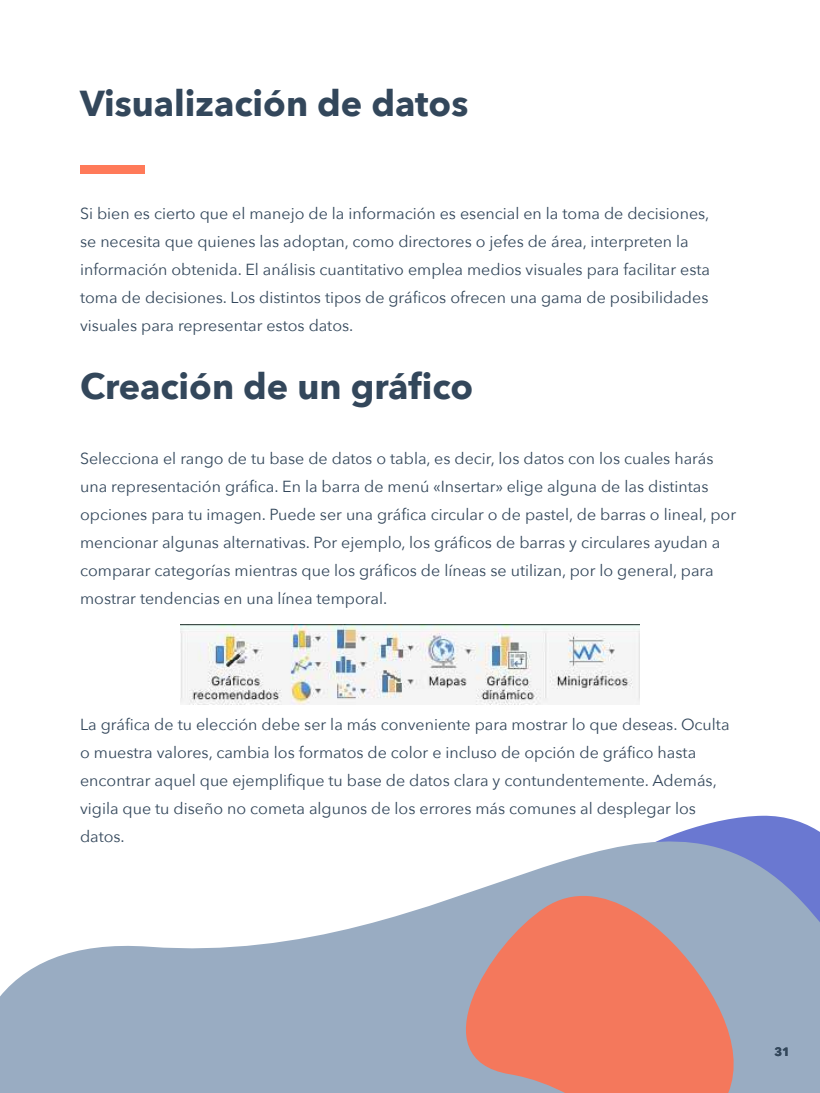
<style>
.page{position:relative;width:820px;height:1093px;background:#fff}
.page>*{position:absolute;margin:0;border:0;box-sizing:border-box;transform-origin:0 0}
.t1{font:700 36px "Avenir Next";color:#33475b}
.t2{font:16px/28px "Avenir Next";color:#33475b}
.t3{font:700 12px "Avenir Next";color:#33475b}
</style>
<div class="page">
<svg style="left:0;top:815px;width:819px;height:278px;fill:#99acc2"></svg>
<svg style="left:418px;top:871px;width:331px;height:222px;background:#cd928c"></svg>
<div style="left:80px;top:165px;width:65px;height:8px;background:#ff7a59"></div>
<img style="left:180px;top:624px;width:459px;height:81px">
<h1 class="t1" style="left:80px;top:72px;width:389px">Visualización de datos</h1>
<p class="t2" style="left:80px;top:198px;width:631px">Si bien es cierto que el manejo de la información es esencial en la toma de decisiones, se necesita que quienes las adoptan, como directores o jefes de área, interpreten la información obtenida. El análisis cuantitativo emplea medios visuales para facilitar esta toma de decisiones. Los distintos tipos de gráficos ofrecen una gama de posibilidades visuales para representar estos datos.</p>
<h1 class="t1" style="left:80px;top:355px;width:394px">Creación de un gráfico</h1>
<p class="t2" style="left:80px;top:444px;width:657px">Selecciona el rango de tu base de datos o tabla, es decir, los datos con los cuales harás una representación gráfica. En la barra de menú «Insertar» elige alguna de las distintas opciones para tu imagen. Puede ser una gráfica circular o de pastel, de barras o lineal, por mencionar algunas alternativas. Por ejemplo, los gráficos de barras y circulares ayudan a comparar categorías mientras que los gráficos de líneas se utilizan, por lo general, para mostrar tendencias en una línea temporal.</p>
<p class="t2" style="left:80px;top:710px;width:650px">La gráfica de tu elección debe ser la más conveniente para mostrar lo que deseas. Oculta o muestra valores, cambia los formatos de color e incluso de opción de gráfico hasta encontrar aquel que ejemplifique tu base de datos clara y contundentemente. Además, vigila que tu diseño no cometa algunos de los errores más comunes al desplegar los datos.</p>
<p class="t3" style="left:774px;top:1042px;width:17px">31</p>
</div>
